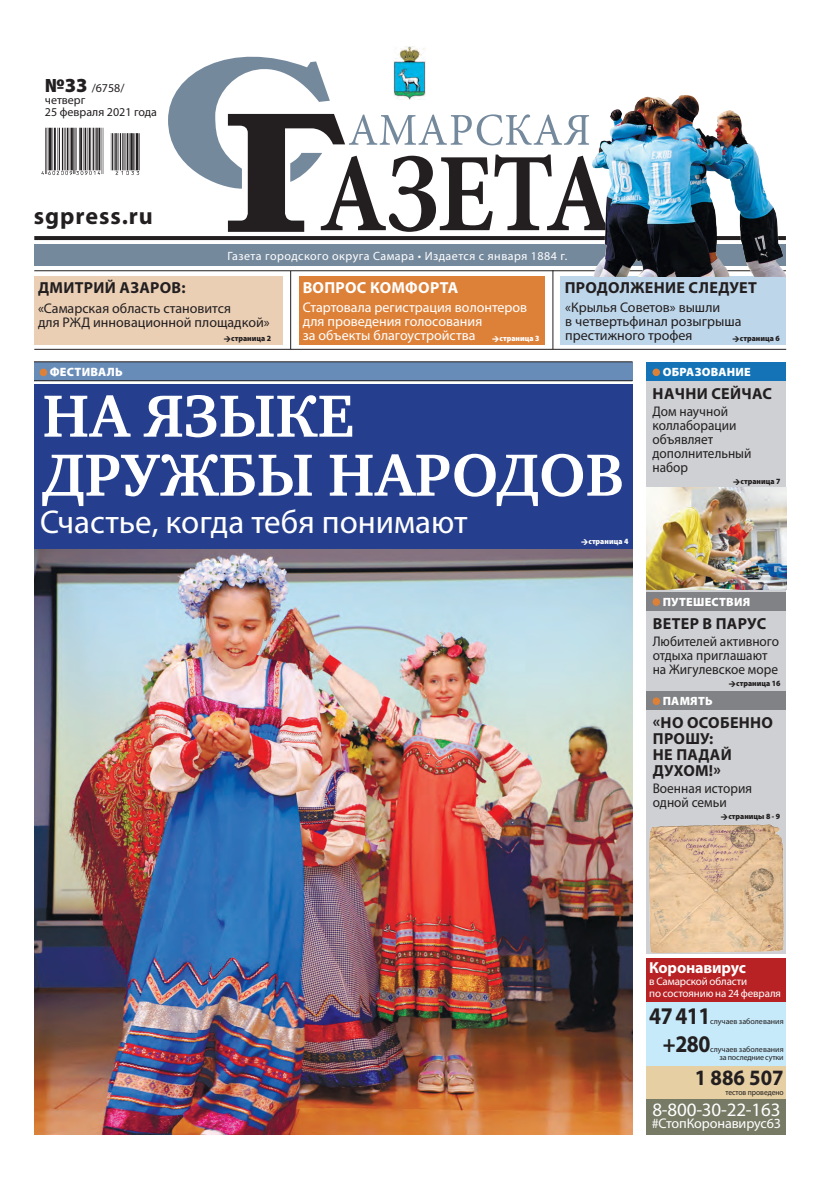
<style>
.page{position:relative;width:820px;height:1191px;background:#fff}
.page>*{position:absolute;margin:0;border:0;box-sizing:border-box;transform-origin:0 0}
.заголовок{font:700 61px/59px "Charter C";color:#fff}
.подзаголовок{font:33px "Myriad Pro";color:#fff}
.ТВ{font:700 24px "Myriad Pro";letter-spacing:.035em;color:#231f20}
.ТВ-2{font:700 24px "Myriad Pro";letter-spacing:.035em;color:#231f20;scale:.9 1}
.t1{font:700 22px "Myriad Pro";color:#231f20;scale:.94 1}
.ОФИЦИАЛКА{font:19px "Myriad Pro";letter-spacing:-.01em;color:#fff}
.анонс_2_заголовок{font:700 16px/16px "Myriad Pro";letter-spacing:.02em;color:#231f20}
.анонс_2_заголовок-2{font:700 16px "Myriad Pro";letter-spacing:.02em;color:#fff}
.ОФИЦИАЛКА-2{font:700 16px "Myriad Pro";letter-spacing:-.01em;color:#fff}
.анонс_1_подзаголовок{font:14px/14px "Myriad Pro";color:#231f20;scale:.95 1}
.анонс_2_заголовок-3{font:14px/14px "Myriad Pro";color:#231f20}
.анонс_2_заголовок-4{font:14px/14px "Myriad Pro";color:#fff}
.ОФИЦИАЛКА-3{font:14px "Myriad Pro";letter-spacing:-.01em;color:#fff}
.надзаголовок{font:900 12.1px "Myriad Pro";letter-spacing:.02em;color:#fff}
.t2{font:12px "Myriad Pro";letter-spacing:.04em;color:#fff}
.t3{font:12px/12px "Myriad Pro";color:#231f20}
.рубрика_на_плашке{font:900 12px "Myriad Pro";letter-spacing:.02em;color:#fff}
.ОФИЦИАЛКА-4{font:11px "Myriad Pro";letter-spacing:-.01em;color:#fff}
.ТВ-3{font:8px/8px "Myriad Pro";color:#231f20;text-align:right}
.анонс_1_подзаголовок-2{font:900 8px "Myriad Pro";color:#231f20;scale:.95 1}
.ТВ-4{font:8px "Myriad Pro";color:#231f20;scale:.95 1}
.анонс_2_заголовок-5{font:900 8px "Myriad Pro";color:#fff;scale:.95 1}
.анонс_1_подзаголовок-3{font:900 8px "Myriad Pro";color:#fff;scale:.95 1}
.s1{font-weight:900;font-size:20px}
</style>
<div class="page">
<svg style="left:168px;top:46px;width:420px;height:186px"></svg>
<hr style="left:34px;top:349px;width:751px;height:1px;background:#231f20">
<div style="left:34px;top:277px;width:248px;height:68px;background:#eacfb5"></div>
<div style="left:34px;top:244px;width:751px;height:21px;background:#75899d"></div>
<svg style="left:34px;top:236px;width:554px;height:4px;background:#262223"></svg>
<hr style="left:290px;top:271px;width:1px;height:78px;background:#231f20">
<img style="left:41px;top:128px;width:99px;height:47px">
<div style="left:299px;top:277px;width:245px;height:68px;background:#de8138"></div>
<hr style="left:552px;top:270px;width:1px;height:79px;background:#231f20">
<div style="left:560px;top:277px;width:225px;height:68px;background:#bdd6ea"></div>
<div style="left:646px;top:362px;width:139px;height:592px;background:#ced0d3"></div>
<div style="left:646px;top:362px;width:139px;height:19px;background:#1373b6"></div>
<div style="left:652px;top:368px;width:7px;height:8px;background:#de8138;border-radius:50%"></div>
<div style="left:646px;top:691px;width:139px;height:19px;background:#808285"></div>
<div style="left:652px;top:697px;width:7px;height:8px;background:#de8138;border-radius:50%"></div>
<div style="left:646px;top:592px;width:139px;height:18px;background:#808285"></div>
<div style="left:652px;top:598px;width:7px;height:8px;background:#de8138;border-radius:50%"></div>
<div style="left:34px;top:362px;width:598px;height:19px;background:#678cb8"></div>
<hr style="left:34px;top:361px;width:598px;height:1px;background:#231f20">
<hr style="left:34px;top:380px;width:598px;height:1px;background:#231f20">
<div style="left:40px;top:368px;width:7px;height:8px;background:#de8138;border-radius:50%"></div>
<div style="left:34px;top:384px;width:598px;height:166px;background:#253f8e"></div>
<div style="left:646px;top:1002px;width:139px;height:64px;background:#c6eafa"></div>
<div style="left:646px;top:958px;width:139px;height:44px;background:#b82224"></div>
<div style="left:646px;top:1098px;width:139px;height:36px;background:#777a65"></div>
<div style="left:646px;top:1066px;width:139px;height:32px;background:#e6d0a3"></div>
<hr style="left:34px;top:270px;width:751px;height:1px;background:#231f20">
<img style="left:588px;top:95px;width:197px;height:182px">
<img style="left:34px;top:550px;width:598px;height:584px">
<img style="left:649px;top:824px;width:135px;height:129px">
<img style="left:646px;top:487px;width:139px;height:102px">
<p class="t3" style="left:45px;top:82px;width:114px"><span class="s1">№33</span> /6758/ четверг<br>25 февраля 2021 года</p>
<p class="ТВ" style="left:34px;top:200px;width:120px">sgpress.ru</p>
<p class="t2" style="left:227px;top:248px;width:341px">Газета городского округа Самара • Издается с января 1884 г.</p>
<p class="анонс_2_заголовок" style="left:38px;top:279px;width:149px">ДМИТРИЙ АЗАРОВ:</p>
<p class="анонс_2_заголовок" style="left:564px;top:279px;width:193px">ПРОДОЛЖЕНИЕ СЛЕДУЕТ</p>
<p class="анонс_2_заголовок-3" style="left:38px;top:301px;width:233px">«Самарская область становится<br>для РЖД инновационной площадкой»</p>
<p class="анонс_2_заголовок-2" style="left:302px;top:277px;width:157px">ВОПРОС КОМФОРТА</p>
<p class="анонс_2_заголовок-4" style="left:303px;top:300px;width:226px">Стартовала регистрация волонтеров для проведения голосования<br>за объекты благоустройства</p>
<p class="анонс_2_заголовок-3" style="left:565px;top:300px;width:178px">«Крылья Советов» вышли<br>в четвертьфинал розыгрыша престижного трофея</p>
<p class="анонс_2_заголовок-5" style="left:499px;top:334px;width:43px">страница 3</p>
<p class="анонс_1_подзаголовок-2" style="left:739px;top:334px;width:43px">страница 6</p>
<p class="анонс_1_подзаголовок-2" style="left:231px;top:334px;width:43px">страница 2</p>
<p class="надзаголовок" style="left:50px;top:365px;width:74px">ФЕСТИВАЛЬ</p>
<p class="заголовок" style="left:43px;top:387px;width:582px">НА ЯЗЫКЕ<br>ДРУЖБЫ НАРОДОВ</p>
<p class="анонс_1_подзаголовок-3" style="left:588px;top:537px;width:43px">страница 4</p>
<p class="подзаголовок" style="left:40px;top:501px;width:429px">Счастье, когда тебя понимают</p>
<p class="рубрика_на_плашке" style="left:662px;top:365px;width:90px">ОБРАЗОВАНИЕ</p>
<p class="анонс_2_заголовок" style="left:652px;top:385px;width:121px">НАЧНИ СЕЙЧАС</p>
<p class="анонс_1_подзаголовок" style="left:652px;top:404px;width:106px">Дом научной коллаборации объявляет дополнительный набор</p>
<p class="анонс_1_подзаголовок-2" style="left:740px;top:476px;width:43px">страница 7</p>
<p class="рубрика_на_плашке" style="left:662px;top:595px;width:89px">ПУТЕШЕСТВИЯ</p>
<p class="анонс_2_заголовок" style="left:652px;top:615px;width:115px">ВЕТЕР В ПАРУС</p>
<p class="анонс_1_подзаголовок" style="left:652px;top:634px;width:134px">Любителей активного отдыха приглашают на Жигулевское море</p>
<p class="анонс_1_подзаголовок-2" style="left:736px;top:679px;width:48px">страница 16</p>
<p class="рубрика_на_плашке" style="left:662px;top:694px;width:51px">ПАМЯТЬ</p>
<p class="анонс_2_заголовок" style="left:652px;top:714px;width:122px">«НО ОСОБЕННО<br>ПРОШУ:<br>НЕ ПАДАЙ<br>ДУХОМ!»</p>
<p class="анонс_1_подзаголовок" style="left:652px;top:781px;width:106px">Военная история одной семьи</p>
<p class="анонс_1_подзаголовок-2" style="left:728px;top:812px;width:56px">страницы 8 - 9</p>
<p class="ОФИЦИАЛКА-2" style="left:649px;top:957px;width:98px">Коронавирус</p>
<p class="ОФИЦИАЛКА-4" style="left:649px;top:974px;width:100px">в Самарской области</p>
<p class="ОФИЦИАЛКА-4" style="left:649px;top:986px;width:133px">по состоянию на 24 февраля</p>
<p class="ТВ-2" style="left:649px;top:1000px;width:70px">47 411</p>
<p class="ТВ-3" style="left:709px;top:1017px;width:75px">случаев заболевания</p>
<p class="ТВ-2" style="left:662px;top:1028px;width:54px">+280</p>
<p class="ТВ-3" style="left:709px;top:1045px;width:75px">случаев заболевания за последние сутки</p>
<p class="t1" style="left:694px;top:1063px;width:96px">1 886 507</p>
<p class="ТВ-4" style="left:725px;top:1087px;width:63px">тестов проведено</p>
<p class="ОФИЦИАЛКА" style="left:652px;top:1098px;width:129px">8-800-30-22-163</p>
<p class="ОФИЦИАЛКА-3" style="left:651px;top:1114px;width:131px">#СтопКоронавирус63</p>
</div>
